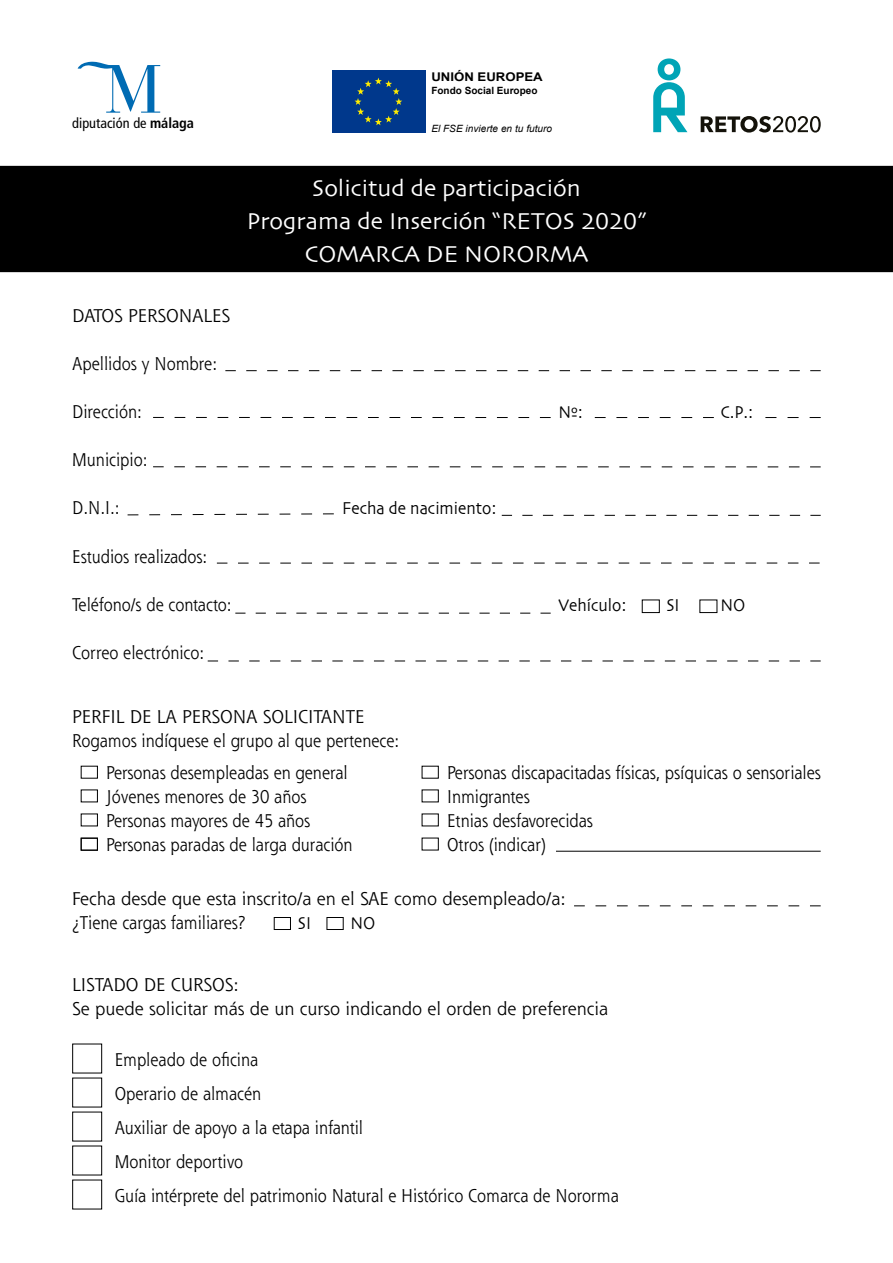
<style>
.page{position:relative;width:893px;height:1263px;background:#fff}
.page>*{position:absolute;margin:0;border:0;box-sizing:border-box;transform-origin:0 0}
.t1{font:24px/33px "Skia";color:#fff;text-align:center}
.t2{font:18px/24px "Shannon";color:#000;scale:.9 1}
.t3{font:18px/24px "Shannon";color:#000}
.t4{font:18px "Skia";color:#000;scale:.9 1}
.t5{font:condensed 14.4px "Frutiger";color:#000}
.t6{font:700 12px "Arial";color:#000;scale:1.1 1}
.t7{font:italic 10.05px "Arial";letter-spacing:.005em;color:#000}
.t8{font:700 10.05px "Arial";color:#000}
.s1{font-weight:700}
</style>
<div class="page">
<div style="left:332px;top:70px;width:94px;height:63px;background:#00388c"></div>
<svg style="left:355px;top:78px;width:47px;height:47px"></svg>
<svg style="left:225px;top:370px;width:596px;height:1px"></svg>
<svg style="left:208px;top:661px;width:613px;height:1px"></svg>
<svg style="left:127px;top:514px;width:207px;height:1px"></svg>
<svg style="left:595px;top:417px;width:119px;height:1px"></svg>
<svg style="left:153px;top:417px;width:398px;height:1px"></svg>
<svg style="left:153px;top:466px;width:668px;height:1px"></svg>
<svg style="left:217px;top:563px;width:603px;height:1px"></svg>
<svg style="left:235px;top:613px;width:316px;height:1px"></svg>
<svg style="left:765px;top:417px;width:56px;height:1px"></svg>
<svg style="left:502px;top:515px;width:319px;height:1px"></svg>
<div style="left:642px;top:599px;width:18px;height:14px;border:1px solid #000"></div>
<div style="left:699px;top:599px;width:18px;height:14px;border:1px solid #000"></div>
<div style="left:72px;top:1044px;width:30px;height:29px;border:1px solid #000"></div>
<div style="left:72px;top:1078px;width:30px;height:29px;border:1px solid #000"></div>
<div style="left:72px;top:1112px;width:30px;height:29px;border:1px solid #000"></div>
<div style="left:72px;top:1145px;width:30px;height:30px;border:1px solid #000"></div>
<div style="left:72px;top:1179px;width:30px;height:30px;border:1px solid #000"></div>
<div style="left:1px;top:167px;width:891px;height:104px;background:#000"></div>
<div style="left:0;top:166px;width:893px;height:106px;border:2px solid #000"></div>
<svg style="left:78px;top:62px;width:82px;height:51px"></svg>
<svg style="left:653px;top:58px;width:34px;height:74px"></svg>
<svg style="left:701px;top:116px;width:120px;height:17px"></svg>
<svg style="left:574px;top:905px;width:247px;height:1px"></svg>
<div style="left:274px;top:917px;width:17px;height:13px;border:1px solid #000"></div>
<div style="left:327px;top:917px;width:17px;height:13px;border:1px solid #000"></div>
<div style="left:81px;top:838px;width:17px;height:13px;border:1px solid #000"></div>
<hr style="left:556px;top:851px;width:265px;height:1px;background:#000">
<p class="t5" style="left:72px;top:114px;width:123px">diputación de <span class="s1">málaga</span></p>
<p class="t6" style="left:431px;top:69px;width:103px">UNIÓN EUROPEA</p>
<p class="t8" style="left:431px;top:84px;width:108px">Fondo Social Europeo</p>
<p class="t7" style="left:431px;top:122px;width:122px">El FSE invierte en tu futuro</p>
<h1 class="t1" style="left:247px;top:173px;width:401px">Solicitud de participación<br>Programa de Inserción “RETOS 2020”<br>COMARCA DE NORORMA</h1>
<p class="t3" style="left:72px;top:304px;width:159px">DATOS PERSONALES</p>
<p class="t2" style="left:72px;top:352px;width:162px">Apellidos y Nombre:</p>
<p class="t2" style="left:72px;top:400px;width:79px">Dirección:</p>
<p class="t4" style="left:558px;top:402px;width:29px">Nº:</p>
<p class="t4" style="left:720px;top:402px;width:38px">C.P.:</p>
<p class="t2" style="left:72px;top:448px;width:85px">Municipio:</p>
<p class="t2" style="left:72px;top:496px;width:54px">D.N.I.:</p>
<p class="t4" style="left:342px;top:498px;width:173px">Fecha de nacimiento:</p>
<p class="t2" style="left:72px;top:544px;width:151px">Estudios realizados:</p>
<p class="t2" style="left:72px;top:592px;width:178px">Teléfono/s de contacto:</p>
<p class="t4" style="left:558px;top:594px;width:77px">Vehículo:</p>
<p class="t4" style="left:666px;top:594px;width:16px">SI</p>
<p class="t4" style="left:720px;top:594px;width:29px">NO</p>
<p class="t2" style="left:72px;top:640px;width:148px">Correo electrónico:</p>
<p class="t3" style="left:72px;top:704px;width:328px">PERFIL DE LA PERSONA SOLICITANTE<br>Rogamos indíquese el grupo al que pertenece:</p>
<p class="t2" style="left:106px;top:760px;width:275px">Personas desempleadas en general<br>Jóvenes menores de 30 años<br>Personas mayores de 45 años<br>Personas paradas de larga duración</p>
<p class="t2" style="left:447px;top:760px;width:417px">Personas discapacitadas físicas, psíquicas o sensoriales<br>Inmigrantes<br>Etnias desfavorecidas<br>Otros (indicar)</p>
<p class="t3" style="left:72px;top:887px;width:495px">Fecha desde que esta inscrito/a en el SAE como desempleado/a: ¿Tiene cargas familiares?</p>
<p class="t4" style="left:298px;top:913px;width:16px">SI</p>
<p class="t4" style="left:350px;top:913px;width:29px">NO</p>
<p class="t3" style="left:72px;top:972px;width:537px">LISTADO DE CURSOS:<br>Se puede solicitar más de un curso indicando el orden de preferencia</p>
<p class="t2" style="left:115px;top:1042px;width:561px;line-height:34px">Empleado de oficina<br>Operario de almacén<br>Auxiliar de apoyo a la etapa infantil<br>Monitor deportivo<br>Guía intérprete del patrimonio Natural e Histórico Comarca de Nororma</p>
</div>
